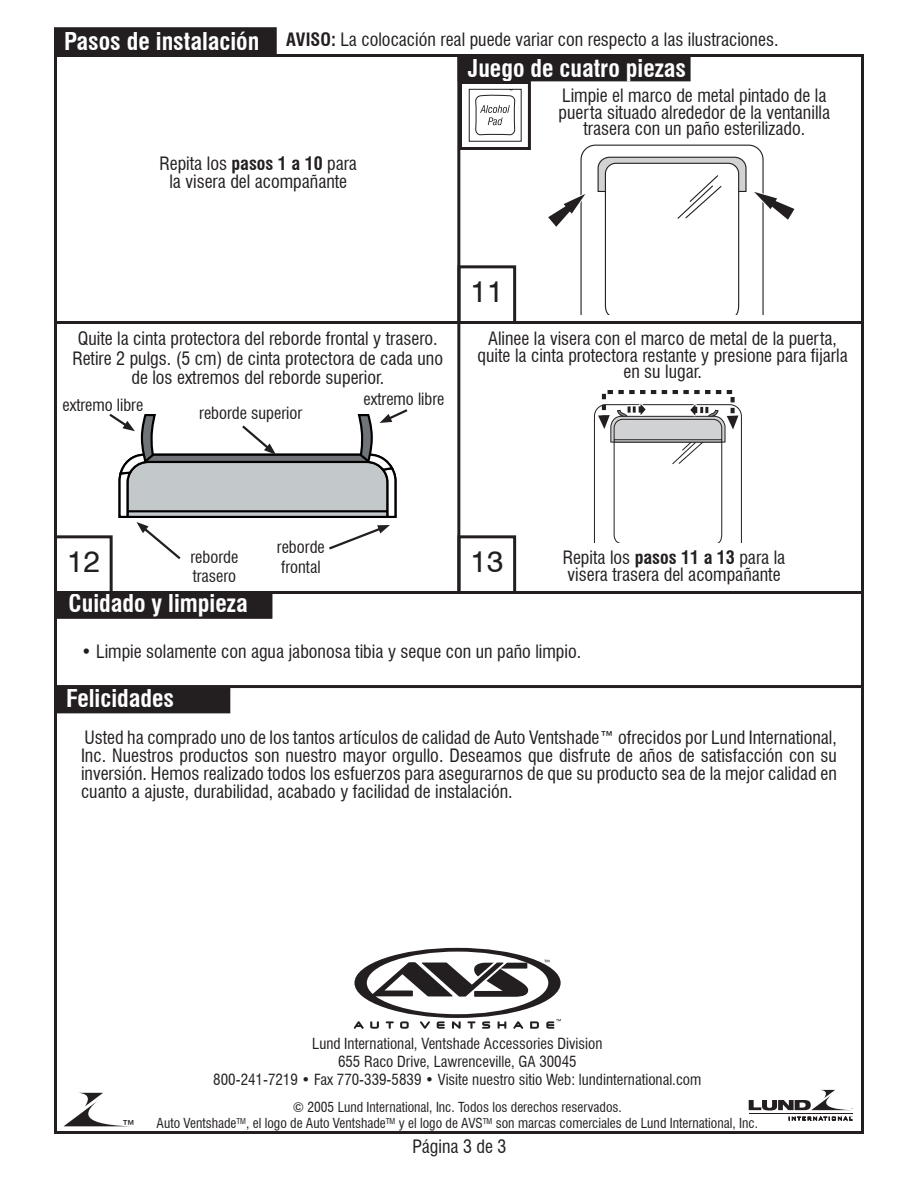
<style>
.page{position:relative;width:918px;height:1188px;background:#fff}
.page>*{position:absolute;margin:0;border:0;box-sizing:border-box;transform-origin:0 0}
.t1{font:30px "Swiss 721 BT";color:#231f20}
.t2{font:700 condensed 24px "Swiss 721 BT";color:#fff}
.t3{font:condensed 18px/16.5px "Swiss 721 BT";color:#231f20;text-align:center}
.t4{font:condensed 16.5px/19.8px "Swiss 721 BT";color:#231f20}
.t5{font:condensed 15px/18px "Swiss 721 BT";color:#231f20;text-align:center}
.t6{font:condensed 13.5px/16.2px "Swiss 721 BT";color:#231f20;text-align:center}
.s1{font-weight:700;font-size:24px;color:#fff}
.s2{font-weight:700}
</style>
<div class="page">
<div style="left:55px;top:28px;width:221px;height:26px;background:#231f20"></div>
<div style="left:54px;top:27px;width:223px;height:28px;border:2px solid #231f20"></div>
<hr style="left:54px;top:591px;width:810px;height:3px;background:#231f20">
<hr style="left:54px;top:685px;width:810px;height:3px;background:#231f20">
<div style="left:55px;top:592px;width:217px;height:26px;background:#231f20"></div>
<div style="left:54px;top:591px;width:218px;height:28px;border:2px solid #231f20"></div>
<div style="left:55px;top:687px;width:175px;height:26px;background:#231f20"></div>
<svg style="left:354px;top:948px;width:207px;height:81px"></svg>
<svg style="left:64px;top:1093px;width:59px;height:33px"></svg>
<hr style="left:749px;top:1113px;width:103px;height:1px;background:#231f20">
<svg style="left:789px;top:1116px;width:63px;height:4px"></svg>
<svg style="left:749px;top:1090px;width:103px;height:20px"></svg>
<hr style="left:54px;top:321px;width:810px;height:3px;background:#231f20">
<hr style="left:457px;top:54px;width:3px;height:538px;background:#231f20">
<div style="left:458px;top:265px;width:58px;height:59px;border:3px solid #231f20"></div>
<div style="left:54px;top:535px;width:59px;height:59px;border:3px solid #231f20"></div>
<div style="left:458px;top:535px;width:58px;height:59px;border:3px solid #231f20"></div>
<div style="left:458px;top:55px;width:232px;height:26px;background:#231f20"></div>
<div style="left:458px;top:54px;width:233px;height:27px;border:2px solid #231f20"></div>
<svg style="left:548px;top:145px;width:247px;height:170px"></svg>
<svg style="left:107px;top:409px;width:301px;height:153px"></svg>
<svg style="left:594px;top:390px;width:148px;height:153px"></svg>
<div style="left:459px;top:81px;width:72px;height:69px;border:3px solid #231f20"></div>
<svg style="left:469px;top:89px;width:53px;height:53px"></svg>
<p class="t3" style="left:64px;top:31px;width:716px"><span class="s1">Pasos de instalación</span> <span class="s2">AVISO:</span> La colocación real puede variar con respecto a las ilustraciones.</p>
<p class="t3" style="left:160px;top:154px;width:199px;line-height:18px">Repita los <span class="s2">pasos 1 a 10</span> para la visera del acompañante</p>
<h2 class="t2" style="left:468px;top:54px;width:220px">Juego de cuatro piezas</h2>
<p class="t3" style="left:559px;top:87px;width:273px">Limpie el marco de metal pintado de la puerta situado alrededor de la ventanilla trasera con un paño esterilizado.</p>
<h1 class="t1" style="left:471px;top:273px;width:34px">11</h1>
<p class="t3" style="left:73px;top:329px;width:372px;line-height:19.5px">Quite la cinta protectora del reborde frontal y trasero.<br>Retire 2 pulgs. (5 cm) de cinta protectora de cada uno de los extremos del reborde superior.</p>
<p class="t3" style="left:478px;top:330px;width:372px">Alinee la visera con el marco de metal de la puerta, quite la cinta protectora restante y presione para fijarla en su lugar.</p>
<p class="t4" style="left:62px;top:395px;width:82px">extremo libre</p>
<p class="t4" style="left:199px;top:403px;width:105px">reborde superior</p>
<p class="t4" style="left:364px;top:389px;width:82px">extremo libre</p>
<p class="t4" style="left:191px;top:547px;width:49px">reborde trasero</p>
<p class="t4" style="left:277px;top:537px;width:49px">reborde frontal</p>
<h1 class="t1" style="left:67px;top:543px;width:34px">12</h1>
<h1 class="t1" style="left:471px;top:543px;width:34px">13</h1>
<p class="t3" style="left:563px;top:549px;width:224px;text-align:left">Repita los <span class="s2">pasos 11 a 13</span> para la visera trasera del acompañante</p>
<h2 class="t2" style="left:69px;top:589px;width:181px">Cuidado y limpieza</h2>
<p class="t3" style="left:81px;top:643px;width:502px">• Limpie solamente con agua jabonosa tibia y seque con un paño limpio.</p>
<h2 class="t2" style="left:66px;top:684px;width:109px">Felicidades</h2>
<p class="t3" style="left:81px;top:728px;width:757px;line-height:18px;text-align:justify">Usted ha comprado uno de los tantos artículos de calidad de Auto Ventshade™ ofrecidos por Lund International, Inc. Nuestros productos son nuestro mayor orgullo. Deseamos que disfrute de años de satisfacción con su inversión. Hemos realizado todos los esfuerzos para asegurarnos de que su producto sea de la mejor calidad en cuanto a ajuste, durabilidad, acabado y facilidad de instalación.</p>
<p class="t3" style="left:121px;top:1118px;width:16px">™</p>
<p class="t5" style="left:213px;top:1034px;width:490px">Lund International, Ventshade Accessories Division<br>655 Raco Drive, Lawrenceville, GA 30045<br>800-241-7219 • Fax 770-339-5839 • Visite nuestro sitio Web: lundinternational.com</p>
<p class="t6" style="left:157px;top:1099px;width:603px">© 2005 Lund International, Inc. Todos los derechos reservados.<br>Auto Ventshade<sup>TM</sup>, el logo de Auto Ventshade<sup>TM</sup> y el logo de AVS<sup>TM</sup> son marcas comerciales de Lund International, Inc.</p>
<p class="t3" style="left:412px;top:1138px;width:96px">Página 3 de 3</p>
</div>
